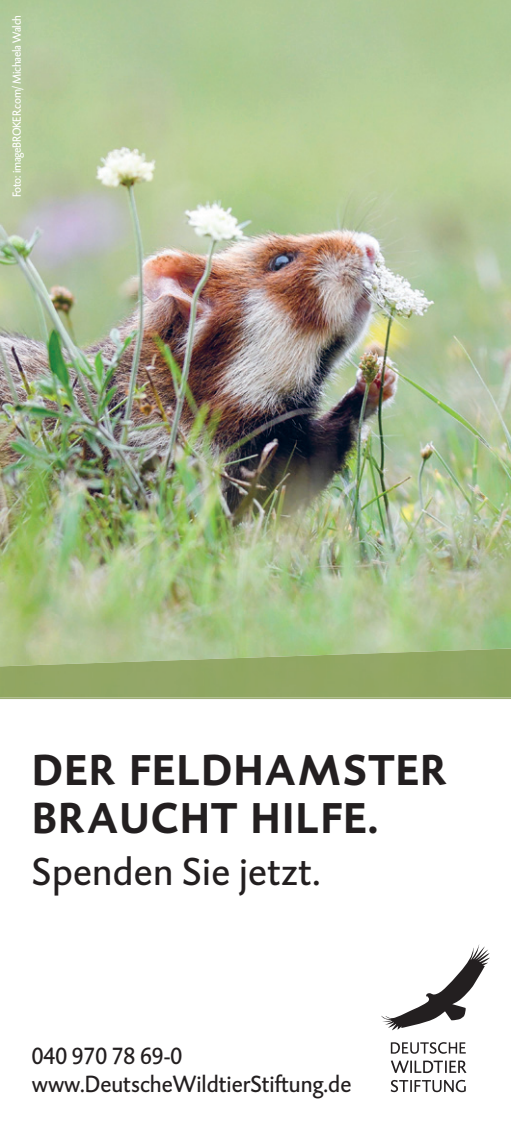
<style>
.page{position:relative;width:511px;height:1134px;background:#fff}
.page>*{position:absolute;margin:0;border:0;box-sizing:border-box;transform-origin:0 0}
.t1{font:700 44px/48px "DTL Caspari TOT";letter-spacing:.02em;color:#231f20}
.t2{font:40px "DTL Caspari TOT";letter-spacing:.01em;color:#231f20}
.t3{font:24px/28.8px "DTL Caspari TOT";color:#231f20}
.t4{font:12px "DTL Caspari TOT";letter-spacing:-.02em;color:#fff;scale:.95 1}
</style>
<div class="page">
<svg style="left:381px;top:944px;width:108px;height:148px"></svg>
<img style="left:0;top:0;width:510px;height:648px">
<svg style="left:0;top:697px;width:510px;height:2px"></svg>
<img style="left:0;top:648px;width:510px;height:49px">
<p class="t4" style="left:9px;top:197px;width:194px;rotate:-90deg">Foto: imageBROKER.com/ Michaela Walch</p>
<h1 class="t1" style="left:32px;top:744px;width:416px">DER FELDHAMSTER<br>BRAUCHT HILFE.</h1>
<h2 class="t2" style="left:32px;top:846px;width:290px">Spenden Sie jetzt.</h2>
<p class="t3" style="left:32px;top:1041px;width:321px">040 970 78 69-0 www.DeutscheWildtierStiftung.de</p>
</div>
